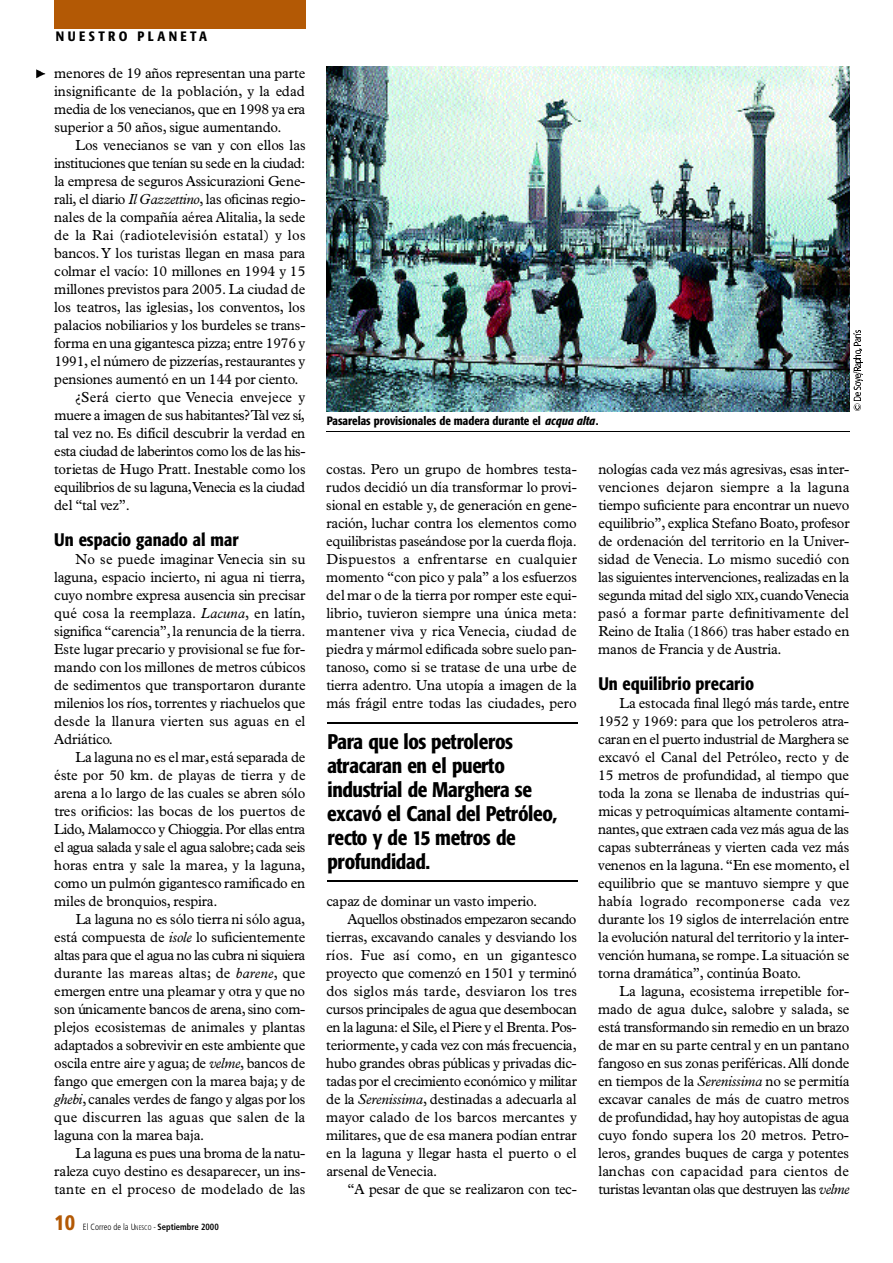
<style>
.page{position:relative;width:893px;height:1263px;background:#fff}
.page>*{position:absolute;margin:0;border:0;box-sizing:border-box;transform-origin:0 0}
.t1{font:500 condensed 21px/24px "Formata";letter-spacing:-.02em;color:#000}
.t2{font:900 condensed 21px "Frutiger";color:#b35905;scale:.95 1}
.t3{font:500 condensed 18px "Formata";color:#000}
.t4{font:14.7px/18px "Plantin";letter-spacing:-.005em;color:#000;text-align:justify;scale:.96 1}
.t5{font:14.7px "Plantin";letter-spacing:-.03em;color:#000;scale:.96 1}
.t6{font:14.7px "Plantin";letter-spacing:.02em;color:#000;scale:.96 1}
.t7{font:14.7px "Plantin";letter-spacing:-.035em;color:#000;scale:.96 1}
.t8{font:14.7px "Plantin";letter-spacing:-.025em;color:#000;scale:.96 1}
.t9{font:500 condensed 13.5px "Formata";letter-spacing:.25em;color:#000}
.t10{font:500 condensed 12px "Formata";color:#000}
.t11{font:300 condensed 9px "Frutiger";color:#000;scale:.95 1}
.s1{font-style:italic}
.s2{font-size:6.75px}
.s3{font-weight:700}
.s4{font-size:10.95px}
</style>
<div class="page">
<div style="left:54px;top:0;width:251px;height:28px;background:#b35905"></div>
<svg style="left:36px;top:69px;width:10px;height:10px"></svg>
<hr style="left:326px;top:431px;width:523px;height:1px;background:#000">
<svg style="left:849px;top:330px;width:13px;height:81px"></svg>
<hr style="left:327px;top:722px;width:250px;height:2px;background:#000">
<hr style="left:327px;top:880px;width:250px;height:2px;background:#000">
<img style="left:326px;top:67px;width:523px;height:344px">
<p class="t9" style="left:56px;top:30px;width:153px">NUES T RO PLA NETA</p>
<p class="t4" style="left:54px;top:65px;width:263px">menores de 19 años representan una part e i n s i g n i ficante de la población, y la edad media de los ve n e c i a n o s , que en 1998 ya era s u p e rior a 50 años, sigue aumentando.</p>
<p class="t4" style="left:76px;top:137px;width:241px">Los venecianos se van y con ellos las</p>
<p class="t7" style="left:54px;top:157px;width:263px">instituciones que tenían su sede en la ciudad:</p>
<p class="t4" style="left:54px;top:173px;width:263px">la empresa de seguros Assicurazioni Gene-</p>
<p class="t7" style="left:54px;top:193px;width:263px">r a l i , el diario <span class="s1">Il Gazze t t i n o</span>, las oficinas regi o-</p>
<p class="t4" style="left:54px;top:209px;width:263px">nales de la compañía aérea A l i t a l i a , la sede</p>
<p class="t6" style="left:54px;top:229px;width:263px">de la Rai (radiotelevisión estatal) y los</p>
<p class="t4" style="left:54px;top:245px;width:263px">b a n c o s.Y los turistas llegan en masa para</p>
<p class="t4" style="left:54px;top:263px;width:263px">colmar el va c í o : 10 millones en 1994 y 15</p>
<p class="t4" style="left:54px;top:281px;width:263px">millones previstos para 2005. La ciudad de</p>
<p class="t4" style="left:54px;top:299px;width:263px">los teat r o s , las iglesias, los conve n t o s , l o s</p>
<p class="t4" style="left:54px;top:317px;width:263px">palacios nobiliarios y los burdeles se trans-</p>
<p class="t4" style="left:54px;top:335px;width:263px">f o rma en una gigantesca pizza; entre 1976 y</p>
<p class="t8" style="left:54px;top:355px;width:263px">1 9 9 1 , el número de pizzerías, restaurantes y</p>
<p class="t4" style="left:54px;top:371px;width:256px">pensiones aumentó en un 144 por ciento.</p>
<p class="t6" style="left:75px;top:391px;width:241px">¿Será cierto que Venecia envejece y</p>
<p class="t5" style="left:54px;top:409px;width:262px">muere a imagen de sus habitantes? Tal vez sí,</p>
<p class="t4" style="left:54px;top:425px;width:263px">tal vez no. Es difícil descubrir la verdad en</p>
<p class="t5" style="left:54px;top:445px;width:263px">esta ciudad de laberintos como los de las his-</p>
<p class="t4" style="left:54px;top:461px;width:263px">t o rietas de Hugo Prat t . Inestable como los</p>
<p class="t5" style="left:54px;top:481px;width:263px">e q u i l i b rios de su laguna,Venecia es la ciudad</p>
<p class="t4" style="left:54px;top:497px;width:80px">del “tal ve z ” .</p>
<p class="t3" style="left:54px;top:532px;width:186px">Un espacio ganado al mar</p>
<p class="t4" style="left:54px;top:551px;width:263px;text-indent:21px">No se puede imaginar Venecia sin su l a g u n a , espacio inciert o, ni agua ni tierr a , c u yo nombre expresa ausencia sin precisar qué cosa la reemplaza. <span class="s1">L a c u n a</span>, en lat í n , s i g n i fica “ c a r e n c i a ” ,la renuncia de la tierr a .<br>Este lugar precario y provisional se fue for&shy;mando con los millones de metros cúbicos de sedimentos que transportaron durante milenios los ríos, t o rrentes y riachuelos que desde la llanura vierten sus aguas en el A d ri á t i c o.</p>
<p class="t4" style="left:54px;top:749px;width:263px;text-indent:22px">La laguna no es el mar,está separada de éste por 50 km. de playas de tierra y de arena a lo largo de las cuales se abren sólo tres ori fic i o s : las bocas de los puertos de L i d o, Malamocco y Chioggi a . Por ellas entra el agua salada y sale el agua salobre;cada seis horas entra y sale la marea, y la laguna, como un pulmón gigantesco ramificado en miles de bronquios, r e s p i r a .</p>
<p class="t4" style="left:54px;top:911px;width:263px;text-indent:22px">La laguna no es sólo tierra ni sólo agua, está compuesta de <span class="s1">i s o l e</span> lo sufic i e n t e m e n t e altas para que el agua no las cubra ni siquiera durante las mareas altas; de <span class="s1">b a r e n e</span>, q u e emergen entre una pleamar y otra y que no son únicamente bancos de arena, sino com&shy;plejos ecosistemas de animales y plantas adaptados a sobrevivir en este ambiente que oscila entre aire y agua; de <span class="s1">ve l m e</span>, bancos de fango que emergen con la marea baja; y de <span class="s1">g h e b i</span>,canales verdes de fango y algas por los que discurren las aguas que salen de la laguna con la marea baja.</p>
<p class="t4" style="left:54px;top:1145px;width:263px;text-indent:21px">La laguna es pues una broma de la nat u&shy;raleza cuyo destino es desaparecer, un ins&shy;tante en el proceso de modelado de las</p>
<h1 class="t2" style="left:54px;top:1214px;width:23px">10</h1>
<p class="t11" style="left:83px;top:1223px;width:144px">El Correo de la U<span class="s2">NESCO</span> - <span class="s3">Septiembre 2000</span></p>
<p class="t10" style="left:327px;top:416px;width:273px">Pasarelas provisionales de madera durante el <span class="s1">acqua alta</span>.</p>
<p class="t4" style="left:326px;top:461px;width:263px">c o s t a s. Pero un grupo de hombres testa&shy;rudos decidió un día transformar lo prov i&shy;sional en estable y, de generación en gene&shy;r a c i ó n , luchar contra los elementos como e q u i l i b ristas paseándose por la cuerda flo j a .<br>Dispuestos a enfrentarse en cualquier momento “con pico y pala” a los esfuerzos del mar o de la tierra por romper este equi&shy;l i b ri o, tuvieron siempre una única meta: mantener viva y rica Ve n e c i a , ciudad de piedra y mármol edificada sobre suelo pan&shy;t a n o s o, como si se tratase de una urbe de t i e rra adentro. Una utopía a imagen de la más frágil entre todas las ciudades, p e r o</p>
<h1 class="t1" style="left:327px;top:731px;width:231px">Pa ra que los petroleros<br>a t ra ca ran en el puerto industrial de Marghera se<br>e x cavó el Canal del Pe t r ó l e o , recto y de 15 metros de<br>p r o f u n d i d a d .</h1>
<p class="t4" style="left:326px;top:893px;width:221px">capaz de dominar un vasto imperi o.</p>
<p class="t7" style="left:347px;top:913px;width:240px">Aquellos obstinados empezaron secando</p>
<p class="t4" style="left:326px;top:929px;width:263px">t i e rr a s , e x c avando canales y desviando los</p>
<p class="t6" style="left:326px;top:949px;width:262px">r í o s. Fue así como, en un gi g a n t e s c o</p>
<p class="t4" style="left:326px;top:965px;width:262px">p r oyecto que comenzó en 1501 y term i n ó</p>
<p class="t6" style="left:326px;top:985px;width:263px">dos siglos más tarde, desviaron los tres</p>
<p class="t5" style="left:326px;top:1003px;width:262px">c u rsos principales de agua que desembocan</p>
<p class="t5" style="left:326px;top:1021px;width:262px">en la laguna: el Sile, el Piere y el Brenta. Po s-</p>
<p class="t4" style="left:326px;top:1037px;width:263px">t e ri o rm e n t e , y cada vez con más frecuencia,</p>
<p class="t5" style="left:326px;top:1057px;width:262px">hubo grandes obras públicas y pri vadas dic-</p>
<p class="t5" style="left:326px;top:1075px;width:263px">tadas por el crecimiento económico y militar</p>
<p class="t4" style="left:326px;top:1091px;width:262px">de la <span class="s1">S e r e n i s s i m a</span>, destinadas a adecuarla al</p>
<p class="t4" style="left:326px;top:1109px;width:263px">m ayor calado de los barcos mercantes y</p>
<p class="t4" style="left:326px;top:1127px;width:262px">m i l i t a r e s , que de esa manera podían entrar</p>
<p class="t4" style="left:326px;top:1145px;width:262px">en la laguna y llegar hasta el puerto o el</p>
<p class="t4" style="left:326px;top:1163px;width:117px">a rsenal de Ve n e c i a .</p>
<p class="t4" style="left:347px;top:1181px;width:240px">“A pesar de que se realizaron con tec-</p>
<p class="t4" style="left:598px;top:461px;width:263px">nologías cada vez más agr e s i va s , esas inter&shy;venciones dejaron siempre a la laguna tiempo suficiente para encontrar un nuevo e q u i l i b ri o ” , explica Stefano Boat o, p r o f e s o r de ordenación del terri t o rio en la Unive r&shy;sidad de Ve n e c i a . Lo mismo sucedió con las siguientes interve n c i o n e s , realizadas en la segunda mitad del siglo <span class="s4">X I X</span>,cuando Ve n e c i a pasó a formar parte defin i t i vamente del Reino de Italia (1866) tras haber estado en manos de Francia y de A u s t ri a .</p>
<p class="t3" style="left:598px;top:676px;width:157px">Un equilibrio precario</p>
<p class="t4" style="left:598px;top:695px;width:263px;text-indent:21px">La estocada final llegó más tarde, e n t r e 1952 y 1969: para que los petroleros at r a&shy;caran en el puerto industrial de Marghera se e x c avó el Canal del Pe t r ó l e o, recto y de 1 5 metros de profundidad, al tiempo que toda la zona se llenaba de industrias quí&shy;micas y petroquímicas altamente contami&shy;n a n t e s ,que extraen cada vez más agua de las capas subterráneas y vierten cada vez más venenos en la laguna. “En ese momento, e l e q u i l i b rio que se mantuvo siempre y que había logrado recomponerse cada ve z durante los 19 siglos de interrelación entre la evolución natural del terri t o rio y la inter&shy;vención humana, se rompe. La situación se t o rna dramática”, continúa Boat o.</p>
<p class="t4" style="left:598px;top:983px;width:263px;text-indent:21px">La laguna, ecosistema irrepetible for&shy;mado de agua dulce, salobre y salada, s e está transformando sin remedio en un brazo de mar en su parte central y en un pantano fangoso en sus zonas peri f é ri c a s.Allí donde en tiempos de la <span class="s1">S e r e n i s s i m a</span> no se perm i t í a e x c avar canales de más de cuatro metros de profundidad, h ay hoy autopistas de agua c u yo fondo supera los 20 metros. Pe t r o&shy;l e r o s , grandes buques de carga y potentes lanchas con capacidad para cientos de t u ristas levantan olas que destru yen las <span class="s1">ve l m e</span></p>
</div>
